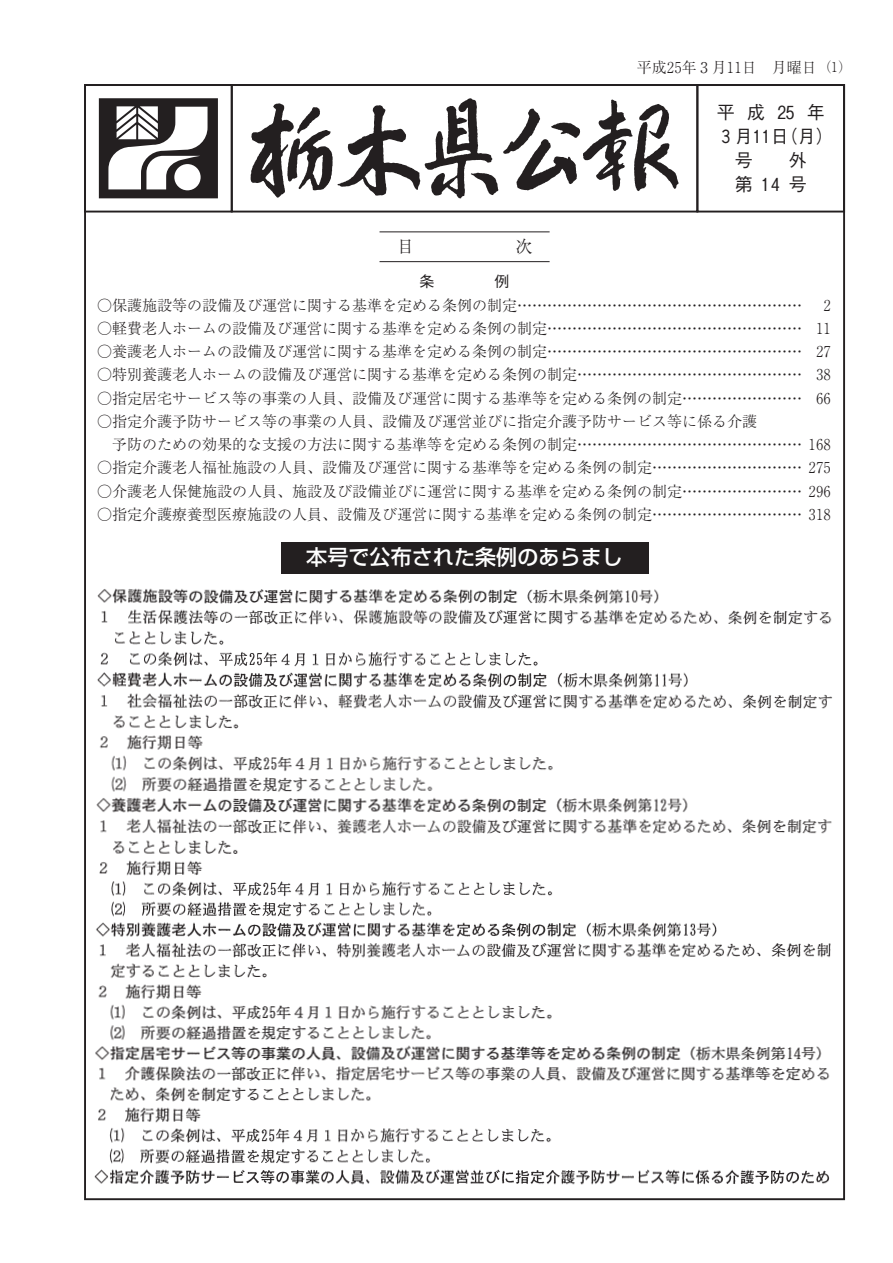
<style>
.page{position:relative;width:893px;height:1263px;background:#fff}
.page>*{position:absolute;margin:0;border:0;box-sizing:border-box;transform-origin:0 0}
.t1{font:500 21px "Shin Go Pr 5";letter-spacing:.005em;color:#fff}
.t2{font:500 18px/24px "Gothic BBB Pr 5";letter-spacing:.58em;color:#231f20;text-align:center}
.t3{font:300 15px/23.2px "Ryumin Pr 5";color:#231f20}
.t4{font:300 15px "Ryumin Pr 5";letter-spacing:.025em;color:#231f20}
.t5{font:500 15px "Gothic BBB Pr 5";color:#231f20}
.t6{font:300 15px "Ryumin Pr 5";color:#231f20;scale:.9 1}
.t7{font:300 13.5px "Ryumin Pr 5";color:#231f20}
.s1{font-family:"Ryumin"}
.s2{font-family:"Gothic BBB"}
</style>
<div class="page">
<svg style="left:99px;top:98px;width:119px;height:100px"></svg>
<div style="left:84px;top:84px;width:149px;height:128px;border:2px solid #231f20"></div>
<svg style="left:251px;top:98px;width:427px;height:100px"></svg>
<div style="left:231px;top:84px;width:467px;height:128px;border:2px solid #231f20"></div>
<div style="left:696px;top:84px;width:149px;height:128px;border:2px solid #231f20"></div>
<div style="left:281px;top:542px;width:367px;height:31px;background:#231f20"></div>
<hr style="left:379px;top:232px;width:171px;height:1px;background:#231f20">
<hr style="left:379px;top:261px;width:171px;height:1px;background:#231f20">
<img style="left:84px;top:583px;width:762px;height:603px">
<p class="t4" style="left:637px;top:55px;width:181px">平成25年<span class="s1">３</span>月11日　月曜日</p>
<p class="t7" style="left:818px;top:56px;width:35px">（1）</p>
<p class="t2" style="left:717px;top:99px;width:118px">平成25年<br><span class="s2">３</span>月11日（月）号　　外第14号</p>
<p class="t5" style="left:420px;top:270px;width:16px">条</p>
<p class="t5" style="left:495px;top:270px;width:16px">例</p>
<p class="t3" style="left:97px;top:292px;width:706px">○保護施設等の設備及び運営に関する基準を定める条例の制定<span class="s1">…………………………………………………</span></p>
<p class="t6" style="left:824px;top:293px;width:9px">2</p>
<p class="t3" style="left:97px;top:315px;width:735px">○軽費老人ホームの設備及び運営に関する基準を定める条例の制定<span class="s1">……………………………………………</span> 11</p>
<p class="t3" style="left:97px;top:339px;width:735px">○養護老人ホームの設備及び運営に関する基準を定める条例の制定<span class="s1">……………………………………………</span> 27</p>
<p class="t3" style="left:97px;top:362px;width:735px">○特別養護老人ホームの設備及び運営に関する基準を定める条例の制定<span class="s1">………………………………………</span> 38</p>
<p class="t3" style="left:97px;top:385px;width:735px">○指定居宅サービス等の事業の人員、設備及び運営に関する基準等を定める条例の制定<span class="s1">……………………</span> 66</p>
<p class="t3" style="left:97px;top:408px;width:735px">○指定介護予防サービス等の事業の人員、設備及び運営並びに指定介護予防サービス等に係る介護<br>　予防のための効果的な支援の方法に関する基準等を定める条例の制定<span class="s1">………………………………………</span> 168</p>
<p class="t3" style="left:97px;top:455px;width:735px">○指定介護老人福祉施設の人員、設備及び運営に関する基準等を定める条例の制定<span class="s1">…………………………</span> 275</p>
<p class="t3" style="left:97px;top:478px;width:735px">○介護老人保健施設の人員、施設及び設備並びに運営に関する基準を定める条例の制定<span class="s1">……………………</span> 296</p>
<p class="t3" style="left:97px;top:501px;width:735px">○指定介護療養型医療施設の人員、設備及び運営に関する基準を定める条例の制定<span class="s1">…………………………</span> 318</p>
<h1 class="t1" style="left:306px;top:540px;width:318px">本号で公布された条例のあらまし</h1>
</div>
